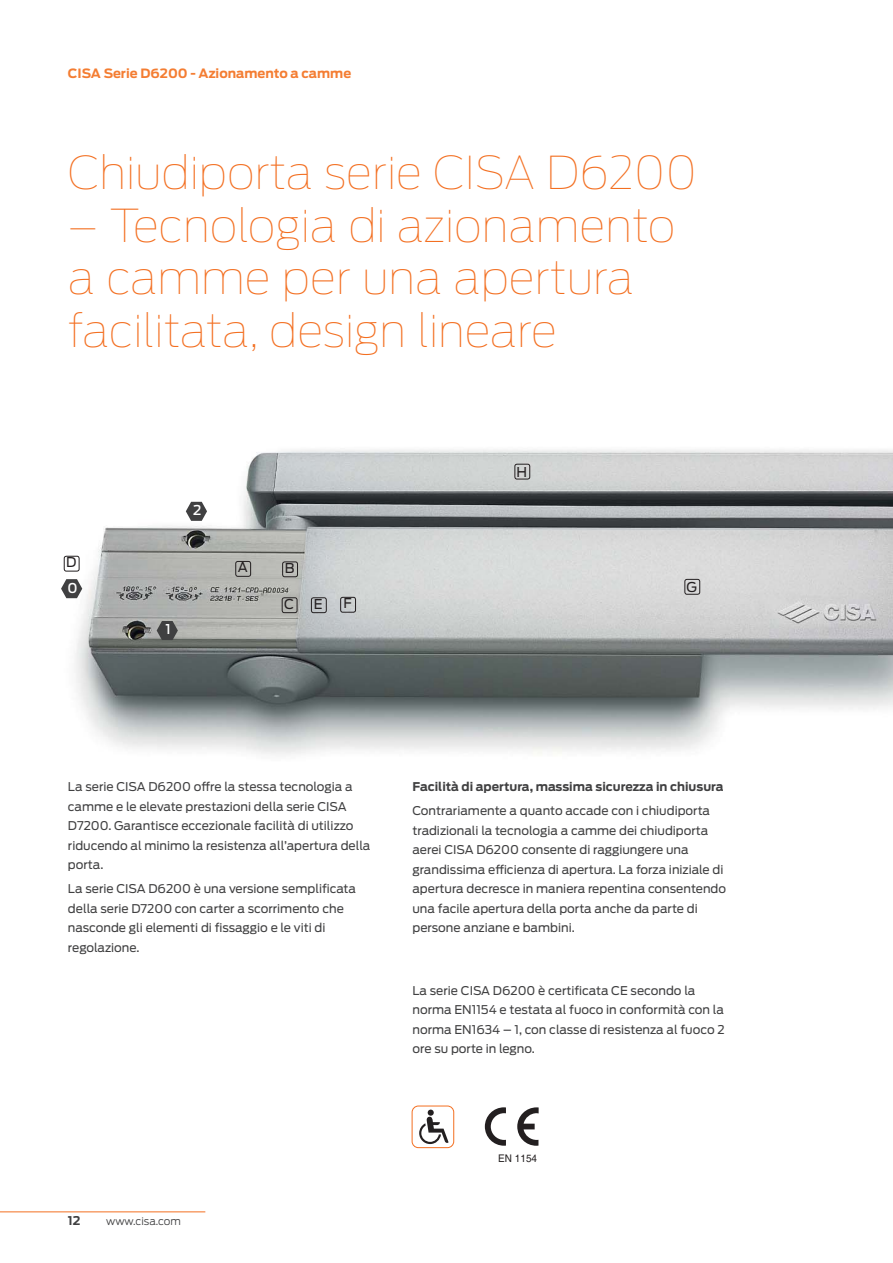
<style>
.page{position:relative;width:893px;height:1263px;background:#fff}
.page>*{position:absolute;margin:0;border:0;box-sizing:border-box;transform-origin:0 0}
.t1{font:100 45px/52.5px "Antenna";color:#f36f21}
.t2{font:13.5px "Antenna";color:#231f20}
.t3{font:500 13.5px "Antenna";color:#fff}
.t4{font:700 12.75px "Antenna";color:#f47d32}
.t5{font:12px/19.5px "Antenna";color:#404041}
.t6{font:700 12px "Antenna";color:#404041}
.t7{font:300 10.5px "Antenna";color:#404041}
.t8{font:10.5px "Helvetica";color:#231f20;scale:.95 1}
</style>
<div class="page">
<hr style="left:0;top:1212px;width:205px;height:1px;background:#f36f21">
<img style="left:63px;top:449px;width:830px;height:306px">
<div style="left:235px;top:561px;width:16px;height:16px;border:1px solid #231f20;border-radius:2px"></div>
<div style="left:282px;top:562px;width:16px;height:15px;border:1px solid #231f20;border-radius:2px"></div>
<div style="left:282px;top:598px;width:15px;height:15px;border:1px solid #231f20;border-radius:2px"></div>
<div style="left:64px;top:556px;width:15px;height:15px;border:1px solid #231f20;border-radius:2px"></div>
<div style="left:311px;top:598px;width:15px;height:15px;border:1px solid #231f20;border-radius:2px"></div>
<div style="left:340px;top:597px;width:16px;height:15px;border:1px solid #231f20;border-radius:2px"></div>
<div style="left:515px;top:464px;width:15px;height:15px;border:1px solid #231f20;border-radius:2px"></div>
<div style="left:685px;top:579px;width:15px;height:15px;border:1px solid #231f20;border-radius:2px"></div>
<svg style="left:157px;top:621px;width:21px;height:19px"></svg>
<svg style="left:61px;top:579px;width:21px;height:19px"></svg>
<svg style="left:186px;top:502px;width:21px;height:19px"></svg>
<svg style="left:517px;top:1107px;width:22px;height:39px"></svg>
<svg style="left:485px;top:1107px;width:21px;height:39px"></svg>
<div style="left:412px;top:1106px;width:42px;height:42px;border:1px solid #f36f21;border-radius:6px"></div>
<svg style="left:419px;top:1110px;width:29px;height:34px"></svg>
<p class="t4" style="left:68px;top:68px;width:285px">CISA Serie D6200 - Azionamento a camme</p>
<h1 class="t1" style="left:68px;top:149px;width:631px">Chiudiporta serie CISA D6200</h1>
<h1 class="t1" style="left:68px;top:202px;width:609px">– Tecnologia di azionamento a camme per una apertura facilitata, design lineare</h1>
<p class="t2" style="left:66px;top:557px;width:12px">D</p>
<p class="t3" style="left:67px;top:582px;width:12px">0</p>
<p class="t3" style="left:193px;top:505px;width:10px">2</p>
<p class="t3" style="left:165px;top:624px;width:7px">1</p>
<p class="t2" style="left:238px;top:562px;width:12px">A</p>
<p class="t2" style="left:285px;top:562px;width:11px">B</p>
<p class="t2" style="left:284px;top:598px;width:11px">C</p>
<p class="t2" style="left:314px;top:598px;width:10px">E</p>
<p class="t2" style="left:343px;top:598px;width:10px">F</p>
<p class="t2" style="left:516px;top:466px;width:12px">H</p>
<p class="t2" style="left:686px;top:581px;width:12px">G</p>
<p class="t5" style="left:68px;top:778px;width:304px">La serie CISA D6200 offre la stessa tecnologia a camme e le elevate prestazioni della serie CISA D7200. Garantisce eccezionale facilità di utilizzo riducendo al minimo la resistenza all’apertura della porta.</p>
<p class="t5" style="left:68px;top:880px;width:289px">La serie CISA D6200 è una versione semplificata della serie D7200 con carter a scorrimento che nasconde gli elementi di fissaggio e le viti di regolazione.</p>
<p class="t6" style="left:68px;top:1216px;width:14px">12</p>
<p class="t7" style="left:106px;top:1216px;width:76px">www.cisa.com</p>
<p class="t6" style="left:412px;top:782px;width:313px">Facilità di apertura, massima sicurezza in chiusura</p>
<p class="t5" style="left:412px;top:802px;width:315px">Contrariamente a quanto accade con i chiudiporta tradizionali la tecnologia a camme dei chiudiporta aerei CISA D6200 consente di raggiungere una grandissima efficienza di apertura. La forza iniziale di apertura decresce in maniera repentina consentendo una facile apertura della porta anche da parte di persone anziane e bambini.</p>
<p class="t5" style="left:412px;top:982px;width:314px">La serie CISA D6200 è certificata CE secondo la norma EN1154 e testata al fuoco in conformità con la norma EN1634 – 1, con classe di resistenza al fuoco 2 ore su porte in legno.</p>
<p class="t8" style="left:498px;top:1155px;width:42px">EN 1154</p>
</div>
